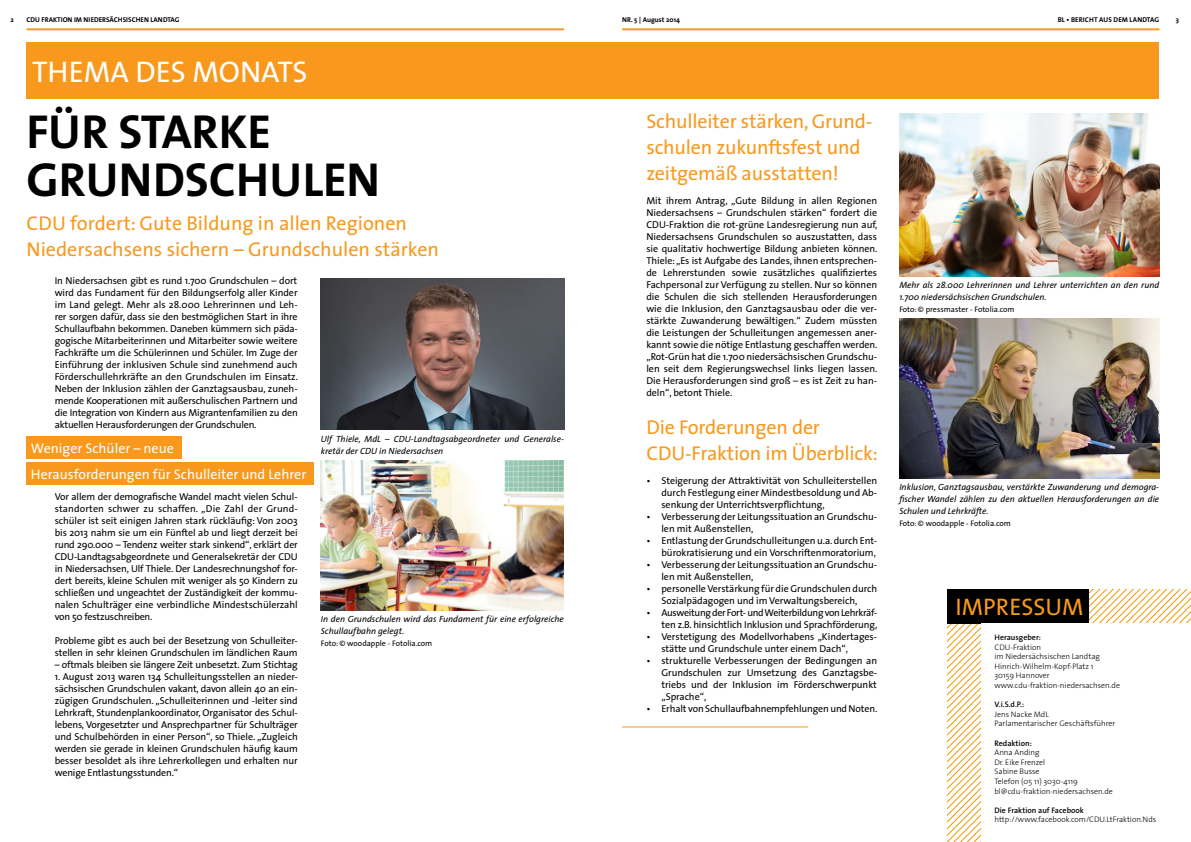
<style>
.page{position:relative;width:1191px;height:842px;background:#fff}
.page>*{position:absolute;margin:0;border:0;box-sizing:border-box;transform-origin:0 0}
.t1{font:700 48px "The Sans";letter-spacing:-.005em;color:#000}
.t2{font:30px "The Sans";color:#fff}
.t3{font:24px "The Sans";color:#f8991d}
.t4{font:20px/26px "The Sans";letter-spacing:-.01em;color:#f8991d}
.t5{font:14px "The Sans";color:#fff}
.t6{font:10px/12px "The Sans";letter-spacing:-.01em;color:#000;text-align:justify}
.t7{font:10px/12px "The Sans";letter-spacing:-.03em;color:#000;text-align:right}
.t8{font:italic 9px/12px "The Sans";color:#000}
.t9{font:300 8px "The Sans";color:#000}
.t10{font:8px "The Sans";color:#000}
.t11{font:600 8px "The Sans";color:#000}
.t12{font:700 7px "The Sans";color:#000}
.t13{font:700 7px "The Sans";letter-spacing:.02em;color:#000}
</style>
<div class="page">
<hr style="left:27px;top:28px;width:537px;height:2px;background:#f8991d">
<hr style="left:622px;top:28px;width:537px;height:2px;background:#f8991d">
<div style="left:27px;top:42px;width:1132px;height:57px;background:#f8991d"></div>
<div style="left:27px;top:436px;width:155px;height:23px;background:#f8991d"></div>
<div style="left:27px;top:462px;width:287px;height:23px;background:#f8991d"></div>
<img style="left:321px;top:460px;width:243px;height:150px">
<hr style="left:622px;top:726px;width:186px;height:1px;background:#f8991d">
<img style="left:899px;top:114px;width:260px;height:162px">
<img style="left:899px;top:318px;width:260px;height:160px">
<img style="left:321px;top:278px;width:243px;height:152px">
<svg style="left:947px;top:589px;width:244px;height:253px"></svg>
<div style="left:947px;top:589px;width:142px;height:34px;background:#000"></div>
<div style="left:981px;top:623px;width:210px;height:219px;background:#fff"></div>
<p class="t12" style="left:10px;top:14px;width:5px">2</p>
<p class="t12" style="left:27px;top:14px;width:154px">CDU FRAKTION IM NIEDERSÄCHSISCHEN LANDTAG</p>
<p class="t12" style="left:622px;top:14px;width:59px">NR. 5 | August 2014</p>
<p class="t13" style="left:1057px;top:14px;width:103px">BL • BERICHT AUS DEM LANDTAG</p>
<p class="t12" style="left:1176px;top:14px;width:5px">3</p>
<p class="t2" style="left:32px;top:47px;width:277px">THEMA DES MONATS</p>
<p class="t1" style="left:27px;top:92px;width:246px">FÜR STARKE</p>
<p class="t1" style="left:27px;top:140px;width:355px">GRUNDSCHULEN</p>
<p class="t4" style="left:27px;top:210px;width:382px">CDU fordert: Gute Bildung in allen Regionen</p>
<p class="t4" style="left:27px;top:236px;width:414px">Niedersachsens sichern – Grundschulen stärken</p>
<p class="t6" style="left:55px;top:274px;width:245px">In Niedersachsen gibt es rund 1.700 Grundschulen – dort wird das Fundament für den Bildungserfolg aller Kinder im Land gelegt. Mehr als 28.000 Lehrerinnen und Leh&shy;rer sorgen dafür, dass sie den bestmöglichen Start in ihre Schullaufbahn bekommen. Daneben kümmern sich päda&shy;gogische Mitarbeiterinnen und Mitarbeiter sowie weitere Fachkräfte um die Schülerinnen und Schüler. Im Zuge der Einführung der inklusiven Schule sind zunehmend auch Förderschullehrkräfte an den Grundschulen im Einsatz.<br>Neben der Inklusion zählen der Ganztagsausbau, zuneh&shy;mende Kooperationen mit außerschulischen Partnern und die Integration von Kindern aus Migrantenfamilien zu den aktuellen Herausforderungen der Grundschulen.</p>
<p class="t5" style="left:31px;top:436px;width:144px">Weniger Schüler – neue</p>
<p class="t5" style="left:31px;top:462px;width:277px">Herausforderungen für Schulleiter und Lehrer</p>
<p class="t6" style="left:55px;top:490px;width:245px">Vor allem der demografische Wandel macht vielen Schul&shy;standorten schwer zu schaffen. „Die Zahl der Grund&shy;schüler ist seit einigen Jahren stark rückläufig: Von 2003 bis 2013 nahm sie um ein Fünftel ab und liegt derzeit bei rund 290.000 – Tendenz weiter stark sinkend“, erklärt der CDU-Landtagsabgeordnete und Generalsekretär der CDU in Niedersachsen, Ulf Thiele. Der Landesrechnungshof for&shy;dert bereits, kleine Schulen mit weniger als 50 Kindern zu schließen und ungeachtet der Zuständigkeit der kommu&shy;nalen Schulträger eine verbindliche Mindestschülerzahl von 50 festzuschreiben.</p>
<p class="t6" style="left:55px;top:634px;width:244px">Probleme gibt es auch bei der Besetzung von Schulleiter&shy;stellen in sehr kleinen Grundschulen im ländlichen Raum</p>
<p class="t6" style="left:55px;top:658px;width:244px">– oftmals bleiben sie längere Zeit unbesetzt. Zum Stichtag</p>
<p class="t6" style="left:55px;top:670px;width:245px">1. August 2013 waren 134 Schulleitungsstellen an nieder&shy;sächsischen Grundschulen vakant, davon allein 40 an ein&shy;zügigen Grundschulen. „Schulleiterinnen und -leiter sind Lehrkraft, Stundenplankoordinator, Organisator des Schul&shy;lebens, Vorgesetzter und Ansprechpartner für Schulträger und Schulbehörden in einer Person“, so Thiele. „Zugleich werden sie gerade in kleinen Grundschulen häufig kaum besser besoldet als ihre Lehrerkollegen und erhalten nur wenige Entlastungsstunden.“</p>
<p class="t8" style="left:321px;top:433px;width:245px">Ulf Thiele, MdL – CDU-Landtagsabgeordneter und Generalse&shy;kretär der CDU in Niedersachsen</p>
<p class="t8" style="left:321px;top:613px;width:244px">In den Grundschulen wird das Fundament für eine erfolgreiche<br>Schullaufbahn gelegt.</p>
<p class="t10" style="left:321px;top:637px;width:113px">Foto: © woodapple - Fotolia.com</p>
<p class="t4" style="left:646px;top:108px;width:228px">Schulleiter stärken, Grund&shy;schulen zukunftsfest und zeitgemäß ausstatten!</p>
<p class="t6" style="left:646px;top:194px;width:233px">Mit ihrem Antrag, „Gute Bildung in allen Regionen Niedersachsens – Grundschulen stärken“ fordert die CDU-Fraktion die rot-grüne Landesregierung nun auf, Niedersachsens Grundschulen so auszustatten, dass sie qualitativ hochwertige Bildung anbieten können.<br>Thiele: „Es ist Aufgabe des Landes, ihnen entsprechen&shy;de Lehrerstunden sowie zusätzliches qualifiziertes Fachpersonal zur Verfügung zu stellen. Nur so können die Schulen die sich stellenden Herausforderungen wie die Inklusion, den Ganztagsausbau oder die ver&shy;stärkte Zuwanderung bewältigen.“ Zudem müssten die Leistungen der Schulleitungen angemessen aner&shy;kannt sowie die nötige Entlastung geschaffen werden. „Rot-Grün hat die 1.700 niedersächsischen Grundschu&shy;len seit dem Regierungswechsel links liegen lassen.<br>Die Herausforderungen sind groß – es ist Zeit zu han&shy;deln“, betont Thiele.</p>
<p class="t4" style="left:646px;top:414px;width:233px">Die Forderungen der<br>CDU-Fraktion im Überblick:</p>
<p class="t6" style="left:661px;top:474px;width:217px;text-indent:-15px">• Steigerung der Attraktivität von Schulleiterstellen durch Festlegung einer Mindestbesoldung und Ab&shy;senkung der Unterrichtsverpflichtung,</p>
<p class="t6" style="left:661px;top:510px;width:217px;text-indent:-15px">• Verbesserung der Leitungssituation an Grundschu&shy;len mit Außenstellen,</p>
<p class="t6" style="left:646px;top:534px;width:232px;text-align:right">• Entlastung der Grundschulleitungen u.a. durch Ent&shy;bürokratisierung und ein Vorschriftenmoratorium,</p>
<p class="t6" style="left:661px;top:558px;width:217px;text-indent:-15px">• Verbesserung der Leitungssituation an Grundschu&shy;len mit Außenstellen,</p>
<p class="t6" style="left:646px;top:582px;width:232px;text-align:center">• personelle Verstärkung für die Grundschulen durch<br>Sozialpädagogen und im Verwaltungsbereich,</p>
<p class="t7" style="left:646px;top:606px;width:233px">• Ausweitung der Fort- und Weiterbildung von Lehrkräf&shy;ten z.B. hinsichtlich Inklusion und Sprachförderung,</p>
<p class="t6" style="left:661px;top:630px;width:217px;text-indent:-15px">• Verstetigung des Modellvorhabens „Kindertages&shy;stätte und Grundschule unter einem Dach“,</p>
<p class="t6" style="left:661px;top:654px;width:217px;text-indent:-15px">• strukturelle Verbesserungen der Bedingungen an Grundschulen zur Umsetzung des Ganztagsbe&shy;triebs und der Inklusion im Förderschwerpunkt „Sprache“,</p>
<p class="t6" style="left:646px;top:702px;width:232px">• Erhalt von Schullaufbahnempfehlungen und Noten.</p>
<p class="t8" style="left:899px;top:279px;width:261px">Mehr als 28.000 Lehrerinnen und Lehrer unterrichten an den rund<br>1.700 niedersächsischen Grundschulen.</p>
<p class="t10" style="left:899px;top:303px;width:117px">Foto: © pressmaster - Fotolia.com</p>
<p class="t8" style="left:899px;top:481px;width:261px;text-align:justify">Inklusion, Ganztagsausbau, verstärkte Zuwanderung und demogra&shy;fischer Wandel zählen zu den aktuellen Herausforderungen an die Schulen und Lehrkräfte.</p>
<p class="t10" style="left:899px;top:517px;width:113px">Foto: © woodapple - Fotolia.com</p>
<p class="t3" style="left:955px;top:587px;width:129px">IMPRESSUM</p>
<p class="t11" style="left:994px;top:630px;width:48px">Herausgeber:</p>
<p class="t9" style="left:994px;top:640px;width:48px">CDU-Fraktion</p>
<p class="t9" style="left:994px;top:650px;width:107px">im Niedersächsischen Landtag</p>
<p class="t9" style="left:994px;top:659px;width:101px">Hinrich-Wilhelm-Kopf-Platz 1</p>
<p class="t9" style="left:994px;top:669px;width:57px">30159 Hannover</p>
<p class="t9" style="left:994px;top:679px;width:127px">www.cdu-fraktion-niedersachsen.de</p>
<p class="t11" style="left:994px;top:698px;width:31px">V.i.S.d.P.:</p>
<p class="t9" style="left:994px;top:707px;width:56px">Jens Nacke MdL</p>
<p class="t9" style="left:994px;top:717px;width:122px">Parlamentarischer Geschäftsführer</p>
<p class="t11" style="left:994px;top:736px;width:39px">Redaktion:</p>
<p class="t9" style="left:994px;top:746px;width:47px">Anna Anding</p>
<p class="t9" style="left:994px;top:755px;width:52px">Dr. Eike Frenzel</p>
<p class="t9" style="left:994px;top:765px;width:47px">Sabine Busse</p>
<p class="t9" style="left:994px;top:775px;width:85px">Telefon (05 11) 3030-4119</p>
<p class="t9" style="left:994px;top:784px;width:120px">bl@cdu-fraktion-niedersachsen.de</p>
<p class="t11" style="left:994px;top:803px;width:91px">Die Fraktion auf Facebook</p>
<p class="t9" style="left:994px;top:813px;width:163px">http://www.facebook.com/CDU.LtFraktion.Nds</p>
</div>
